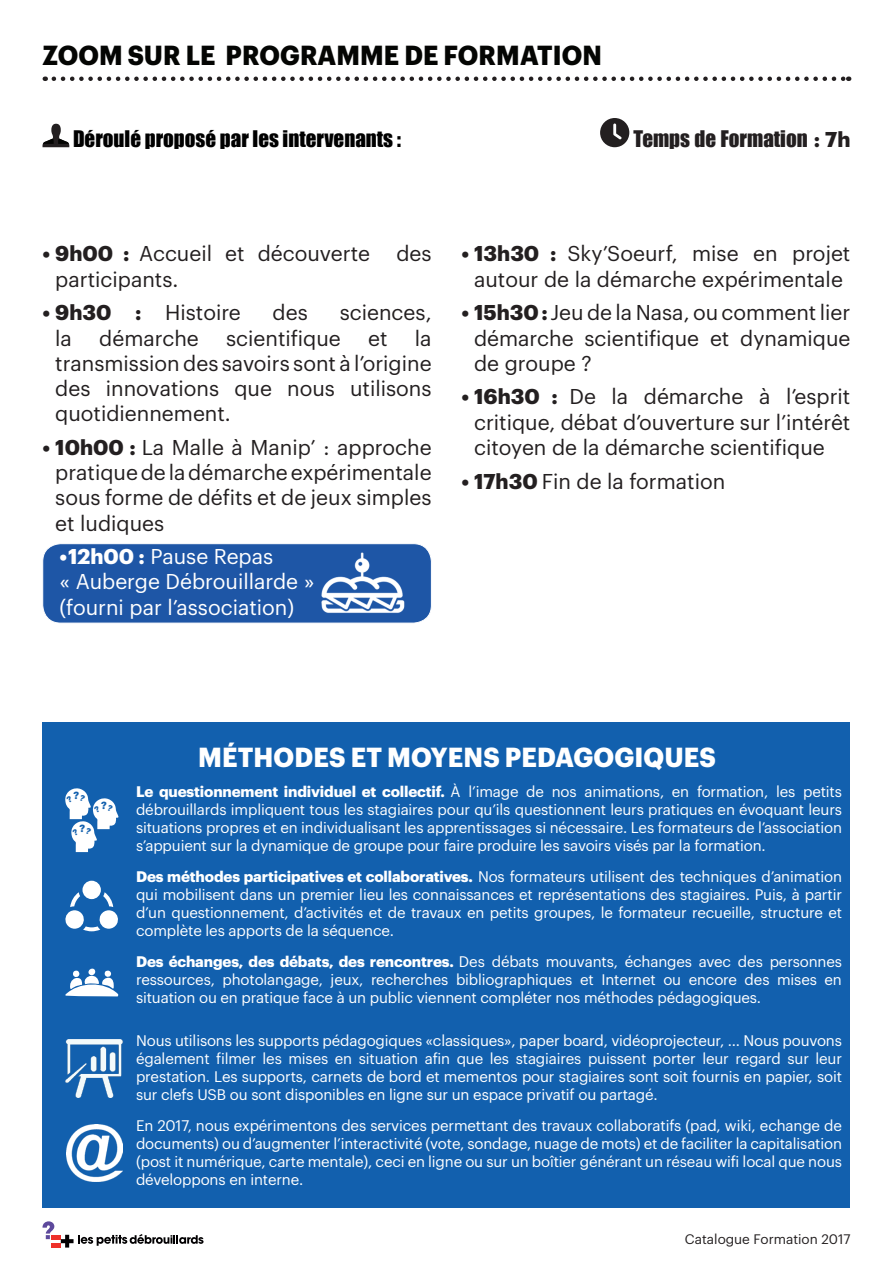
<style>
.page{position:relative;width:893px;height:1263px;background:#fff}
.page>*{position:absolute;margin:0;border:0;box-sizing:border-box;transform-origin:0 0}
.t1{font:700 27px "Graphik";letter-spacing:.005em;color:#040503;scale:.93 1}
.t2{font:700 27px "Graphik";letter-spacing:.005em;color:#fff;scale:.94 1}
.t3{font:21px/25.2px "Graphik";color:#231f20;text-align:justify}
.t4{font:21px/25.2px "Graphik";color:#fff}
.t5{font:21px "Impact";color:#000}
.t6{font:21px "Impact";color:#231f20}
.t7{font:15px/18px "Graphik";letter-spacing:-.01em;color:#fff;text-align:justify}
.t8{font:13.5px "Graphik";color:#231f20}
.t9{font:700 10.2px "Graphik";color:#1260ae}
.s1{font-family:"Graphik";font-weight:700}
.s2{font-weight:700}
</style>
<div class="page">
<svg style="left:61px;top:1234px;width:143px;height:13px"></svg>
<svg style="left:43px;top:1221px;width:11px;height:18px"></svg>
<hr style="left:51px;top:1235px;width:10px;height:4px;background:#ee312b">
<hr style="left:51px;top:1243px;width:10px;height:4px;background:#ee312b">
<div style="left:43px;top:544px;width:388px;height:79px;background:#1e56a6;border-radius:18px"></div>
<div style="left:43px;top:543px;width:389px;height:80px;border:1px solid #fff;border-radius:18px"></div>
<img style="left:318px;top:543px;width:90px;height:80px">
<svg style="left:54px;top:77px;width:795px;height:4px"></svg>
<svg style="left:43px;top:124px;width:26px;height:23px"></svg>
<svg style="left:600px;top:118px;width:29px;height:29px"></svg>
<div style="left:43px;top:722px;width:807px;height:486px;background:#1260ae"></div>
<div style="left:82px;top:881px;width:19px;height:18px;background:#fff;border-radius:50%"></div>
<svg style="left:65px;top:892px;width:53px;height:39px"></svg>
<svg style="left:65px;top:968px;width:53px;height:28px"></svg>
<img style="left:65px;top:1040px;width:58px;height:58px">
<img style="left:66px;top:1125px;width:56px;height:56px">
<svg style="left:65px;top:788px;width:54px;height:64px"></svg>
<h1 class="t1" style="left:43px;top:34px;width:603px">ZOOM SUR LE PROGRAMME DE FORMATION</h1>
<h2 class="t5" style="left:73px;top:126px;width:330px">Déroulé proposé par les intervenants :</h2>
<h2 class="t6" style="left:634px;top:126px;width:218px">Temps de Formation <span class="s1">: 7h</span></h2>
<h2 class="t3" style="left:55px;top:239px;width:378px;text-indent:-13px"><span class="s2">• 9h00 :</span> Accueil et découverte des participants.</h2>
<h2 class="t3" style="left:43px;top:298px;width:200px"><span class="s2">• 9h30 :</span> Histoire</h2>
<h2 class="t3" style="left:273px;top:298px;width:37px">des</h2>
<h2 class="t3" style="left:340px;top:298px;width:93px">sciences,</h2>
<h2 class="t3" style="left:55px;top:324px;width:18px">la</h2>
<h2 class="t3" style="left:99px;top:324px;width:101px">démarche</h2>
<h2 class="t3" style="left:226px;top:324px;width:116px">scientifique</h2>
<h2 class="t3" style="left:368px;top:324px;width:21px">et</h2>
<h2 class="t3" style="left:55px;top:324px;width:378px;text-indent:360px">la transmission des savoirs sont à l’origine des innovations que nous utilisons quotidiennement.</h2>
<h2 class="t3" style="left:55px;top:433px;width:378px;text-indent:-13px"><span class="s2">• 10h00 :</span> La Malle à Manip’ : approche pratique de la démarche expérimentale sous forme de défits et de jeux simples et ludiques</h2>
<h2 class="t4" style="left:60px;top:542px;width:256px"><span class="s2">•12h00 :</span> Pause Repas<br>« Auberge Débrouillarde » (fourni par l’association)</h2>
<h2 class="t3" style="left:461px;top:239px;width:391px;text-align:center"><span class="s2">• 13h30 :</span> Sky’Soeurf, mise en projet autour de la démarche expérimentale</h2>
<h2 class="t3" style="left:474px;top:298px;width:378px;text-indent:-13px"><span class="s2">• 15h30 :</span> Jeu de la Nasa, ou comment lier démarche scientifique et dynamique de groupe ?</h2>
<h2 class="t3" style="left:474px;top:382px;width:378px;text-indent:-13px"><span class="s2">• 16h30 :</span> De la démarche à l’esprit critique, débat d’ouverture sur l’intérêt citoyen de la démarche scientifique</h2>
<h2 class="t3" style="left:461px;top:467px;width:265px"><span class="s2">• 17h30</span> Fin de la formation</h2>
<p class="t9" style="left:73px;top:787px;width:7px">?</p>
<p class="t9" style="left:79px;top:820px;width:7px">?</p>
<p class="t9" style="left:101px;top:797px;width:7px">?</p>
<h1 class="t2" style="left:198px;top:736px;width:552px">MÉTHODES ET MOYENS PEDAGOGIQUES</h1>
<p class="t7" style="left:136px;top:782px;width:707px"><span class="s2">Le questionnement individuel et collectif.</span> À l’image de nos animations, en formation, les petits débrouillards impliquent tous les stagiaires pour qu’ils questionnent leurs pratiques en évoquant leurs situations propres et en individualisant les apprentissages si nécessaire. Les formateurs de l’association s’appuient sur la dynamique de groupe pour faire produire les savoirs visés par la formation.</p>
<p class="t7" style="left:136px;top:866px;width:707px"><span class="s2">Des méthodes participatives et collaboratives.</span> Nos formateurs utilisent des techniques d’animation qui mobilisent dans un premier lieu les connaissances et représentations des stagiaires. Puis, à partir d’un questionnement, d’activités et de travaux en petits groupes, le formateur recueille, structure et complète les apports de la séquence.</p>
<p class="t7" style="left:136px;top:951px;width:707px"><span class="s2">Des échanges, des débats, des rencontres.</span> Des débats mouvants, échanges avec des personnes ressources, photolangage, jeux, recherches bibliographiques et Internet ou encore des mises en situation ou en pratique face à un public viennent compléter nos méthodes pédagogiques.</p>
<p class="t7" style="left:136px;top:1031px;width:707px">Nous utilisons les supports pédagogiques «classiques», paper board, vidéoprojecteur, ... Nous pouvons également filmer les mises en situation afin que les stagiaires puissent porter leur regard sur leur prestation. Les supports, carnets de bord et mementos pour stagiaires sont soit fournis en papier, soit sur clefs USB ou sont disponibles en ligne sur un espace privatif ou partagé.</p>
<p class="t7" style="left:136px;top:1115px;width:707px">En 2017, nous expérimentons des services permettant des travaux collaboratifs (pad, wiki, echange de documents) ou d’augmenter l’interactivité (vote, sondage, nuage de mots) et de faciliter la capitalisation (post it numérique, carte mentale), ceci en ligne ou sur un boîtier générant un réseau wifi local que nous développons en interne.</p>
<p class="t8" style="left:685px;top:1229px;width:167px">Catalogue Formation 2017</p>
</div>
